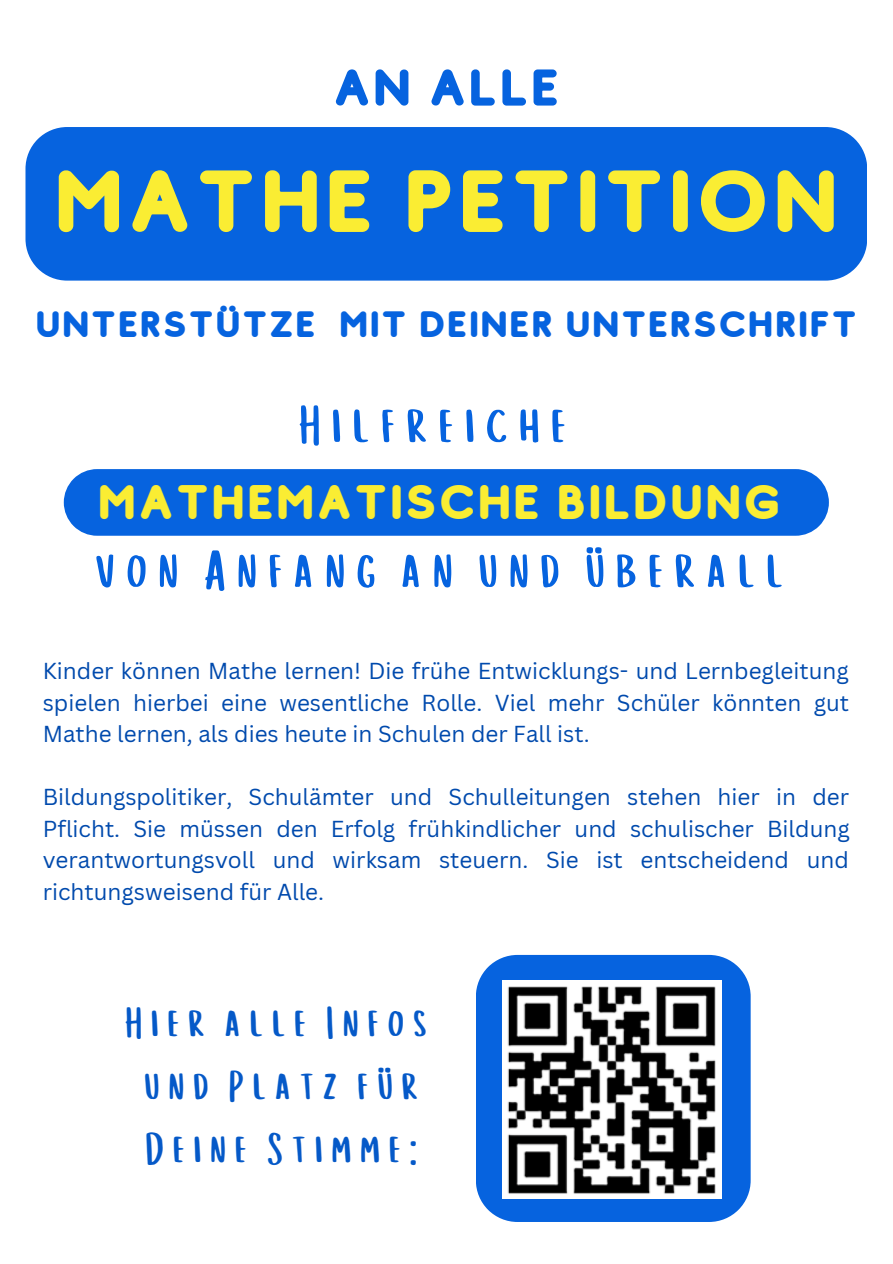
<style>
.page{position:relative;width:893px;height:1264px;background:#fff}
.page>*{position:absolute;margin:0;border:0;box-sizing:border-box;transform-origin:0 0}
.t1{font:86.85px "Studly";color:#faed33}
.t2{font:57px "Cup Cakes";color:#0663df}
.t3{font:51px "Studly";color:#0663df}
.t4{font:48px "Studly";color:#faed33}
.t5{font:45px/63px "Cup Cakes";color:#0559c8;text-align:center}
.t6{font:36.3px "Studly";color:#0663df}
.t7{font:22.5px/31.5px "Canva Sans";color:#004aad;text-align:justify}
</style>
<div class="page">
<svg style="left:476px;top:954px;width:274px;height:267px;fill:#0663df"></svg>
<img style="left:502px;top:980px;width:219px;height:218px">
<div style="left:64px;top:469px;width:764px;height:66px;background:#0663df"></div>
<div style="left:25px;top:127px;width:842px;height:153px;background:#0663df"></div>
<h3 class="t3" style="left:332px;top:60px;width:230px">AN ALLE</h3>
<h1 class="t1" style="left:52px;top:154px;width:789px">MATHE PETITION</h1>
<h3 class="t6" style="left:35px;top:304px;width:824px">UNTERSTÜTZE MIT DEINER UNTERSCHRIFT</h3>
<h2 class="t2" style="left:299px;top:388px;width:280px">Hilfreiche</h2>
<h3 class="t4" style="left:97px;top:475px;width:686px">MATHEMATISCHE BILDUNG</h3>
<h2 class="t2" style="left:97px;top:533px;width:700px">von Anfang an und überall</h2>
<p class="t7" style="left:43px;top:655px;width:807px">Kinder können Mathe lernen! Die frühe Entwicklungs- und Lernbegleitung spielen hierbei eine wesentliche Rolle. Viel mehr Schüler könnten gut Mathe lernen, als dies heute in Schulen der Fall ist.</p>
<p class="t7" style="left:43px;top:781px;width:808px">Bildungspolitiker, Schulämter und Schulleitungen stehen hier in der Pflicht. Sie müssen den Erfolg frühkindlicher und schulischer Bildung verantwortungsvoll und wirksam steuern. Sie ist entscheidend und richtungsweisend für Alle.</p>
<h3 class="t5" style="left:126px;top:993px;width:313px">Hier alle Infos und Platz für<br>Deine Stimme:</h3>
</div>
